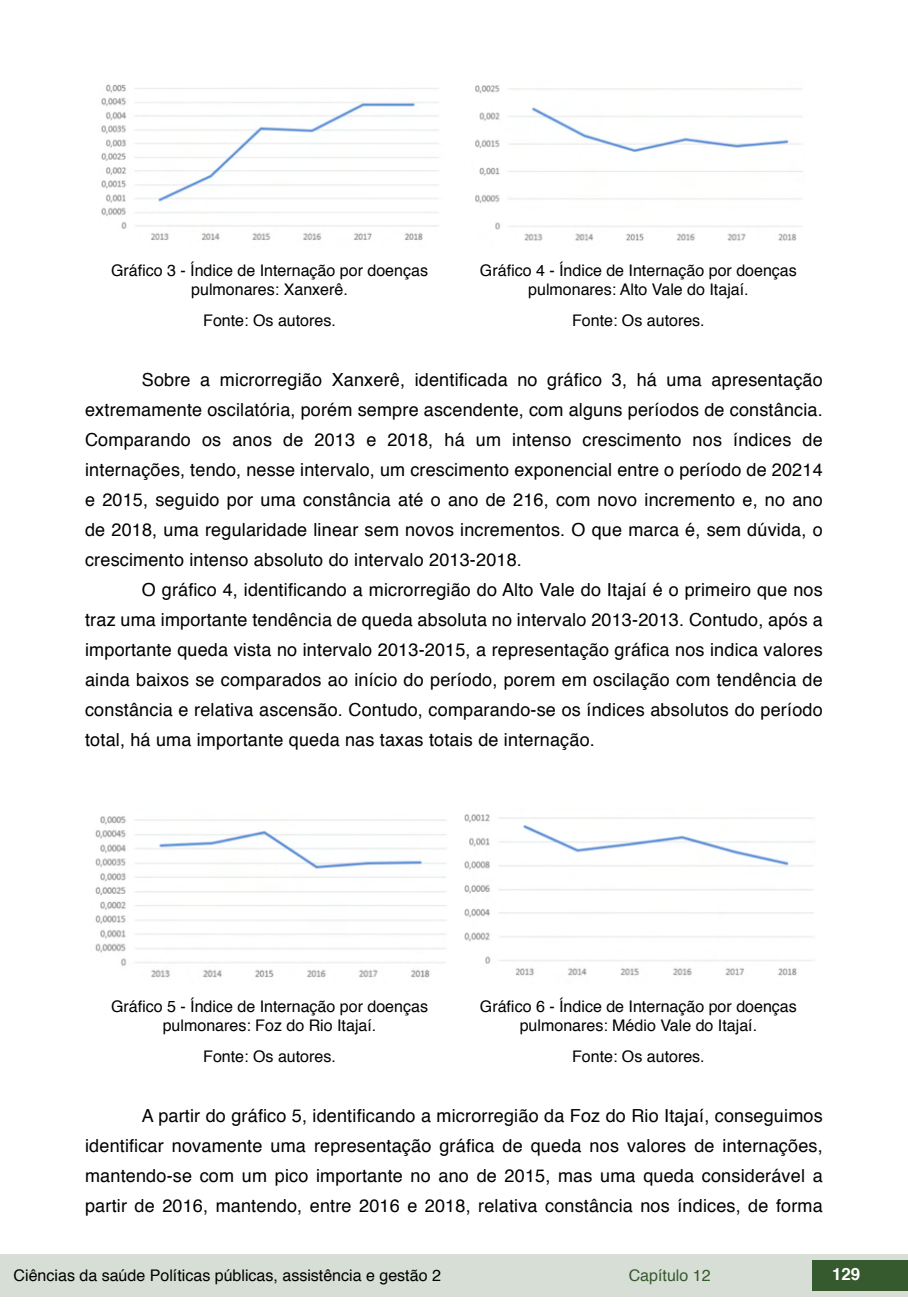
<style>
.page{position:relative;width:908px;height:1304px;background:#fff}
.page>*{position:absolute;margin:0;border:0;box-sizing:border-box;transform-origin:0 0}
.txt{font:18px/30px "Helvetica";letter-spacing:.01em;color:#000;text-align:justify}
.t1{font:700 16.8px "Helvetica";color:#fff}
.imagens_graf_tab{font:16px/19.2px "Helvetica";color:#000;text-align:center}
.t2{font:16px "Helvetica";color:#36592e}
</style>
<div class="page">
<div style="left:0;top:1254px;width:906px;height:43px;background:#d7ded5"></div>
<div style="left:812px;top:1261px;width:95px;height:30px;background:#36592e"></div>
<img style="left:101px;top:84px;width:338px;height:156px">
<img style="left:475px;top:85px;width:328px;height:156px">
<img style="left:95px;top:816px;width:351px;height:162px">
<img style="left:464px;top:814px;width:350px;height:162px">
<p class="imagens_graf_tab" style="left:111px;top:261px;width:318px">Gráfico 3 - Índice de Internação por doenças pulmonares: Xanxerê.</p>
<p class="imagens_graf_tab" style="left:203px;top:311px;width:134px">Fonte: Os autores.</p>
<p class="imagens_graf_tab" style="left:479px;top:261px;width:318px">Gráfico 4 - Índice de Internação por doenças pulmonares: Alto Vale do Itajaí.</p>
<p class="imagens_graf_tab" style="left:572px;top:311px;width:134px">Fonte: Os autores.</p>
<p class="txt" style="left:85px;top:365px;width:738px;text-indent:57px">Sobre a microrregião Xanxerê, identificada no gráfico 3, há uma apresentação extremamente oscilatória, porém sempre ascendente, com alguns períodos de constância.<br>Comparando os anos de 2013 e 2018, há um intenso crescimento nos índices de internações, tendo, nesse intervalo, um crescimento exponencial entre o período de 20214 e 2015, seguido por uma constância até o ano de 216, com novo incremento e, no ano de 2018, uma regularidade linear sem novos incrementos. O que marca é, sem dúvida, o crescimento intenso absoluto do intervalo 2013-2018.</p>
<p class="txt" style="left:85px;top:575px;width:738px;text-indent:57px">O gráfico 4, identificando a microrregião do Alto Vale do Itajaí é o primeiro que nos traz uma importante tendência de queda absoluta no intervalo 2013-2013. Contudo, após a importante queda vista no intervalo 2013-2015, a representação gráfica nos indica valores ainda baixos se comparados ao início do período, porem em oscilação com tendência de constância e relativa ascensão. Contudo, comparando-se os índices absolutos do período total, há uma importante queda nas taxas totais de internação.</p>
<p class="imagens_graf_tab" style="left:111px;top:997px;width:318px">Gráfico 5 - Índice de Internação por doenças pulmonares: Foz do Rio Itajaí.</p>
<p class="imagens_graf_tab" style="left:203px;top:1047px;width:134px">Fonte: Os autores.</p>
<p class="imagens_graf_tab" style="left:479px;top:997px;width:318px">Gráfico 6 - Índice de Internação por doenças pulmonares: Médio Vale do Itajaí.</p>
<p class="imagens_graf_tab" style="left:572px;top:1047px;width:134px">Fonte: Os autores.</p>
<p class="txt" style="left:85px;top:1101px;width:738px;text-indent:57px">A partir do gráfico 5, identificando a microrregião da Foz do Rio Itajaí, conseguimos identificar novamente uma representação gráfica de queda nos valores de internações, mantendo-se com um pico importante no ano de 2015, mas uma queda considerável a partir de 2016, mantendo, entre 2016 e 2018, relativa constância nos índices, de forma</p>
<p class="imagens_graf_tab" style="left:14px;top:1266px;width:428px">Ciências da saúde Políticas públicas, assistência e gestão 2</p>
<p class="t2" style="left:628px;top:1263px;width:83px">Capítulo 12</p>
<p class="t1" style="left:831px;top:1261px;width:30px">129</p>
</div>
